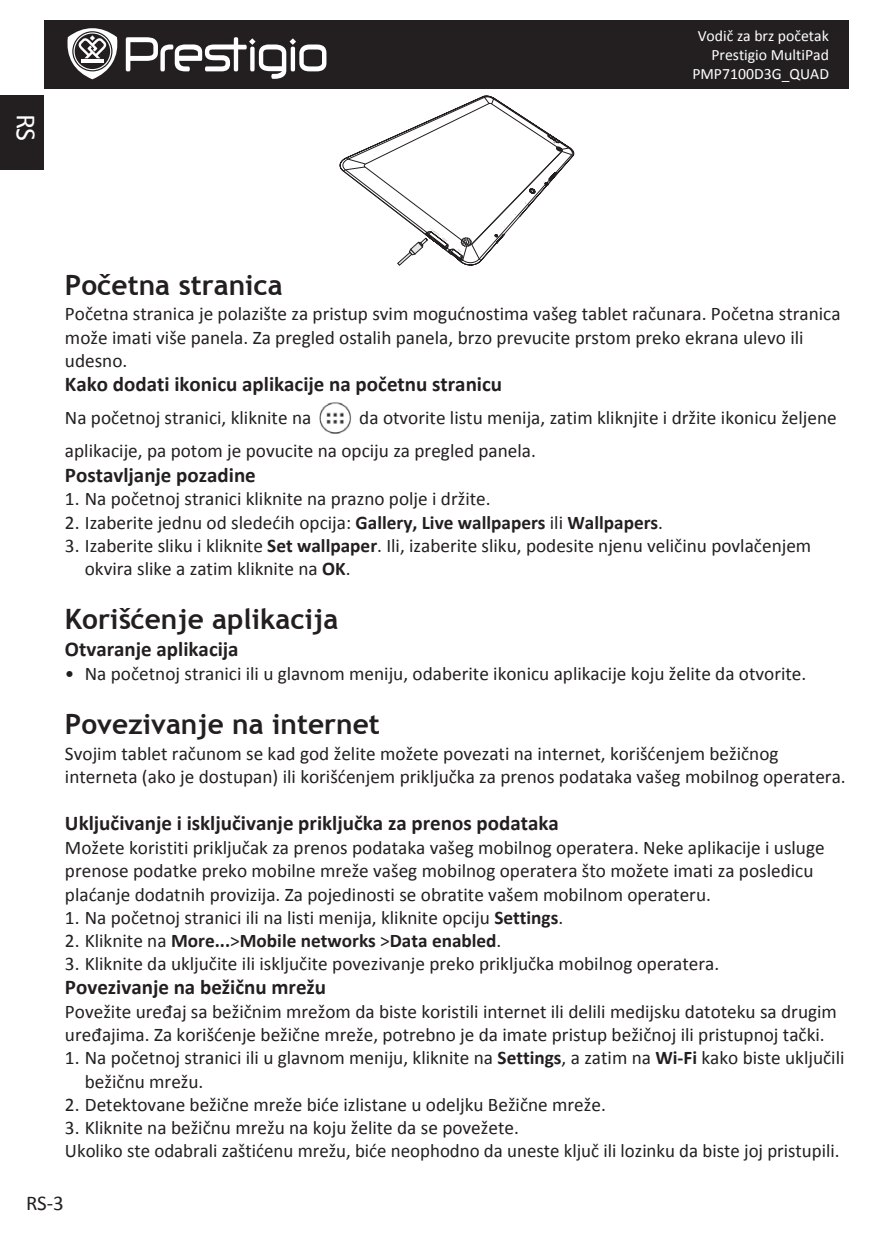
<style>
.page{position:relative;width:893px;height:1241px;background:#fff}
.page>*{position:absolute;margin:0;border:0;box-sizing:border-box;transform-origin:0 0}
.Heading_1{font:700 28px "Trebuchet MS";color:#231f20}
.t1{font:28px "Calibri";color:#fff}
.Heading_2{font:700 21px "Calibri";color:#231f20}
.t2{font:21px "Calibri";color:#231f20}
.Content{font:19.25px/23.1px "Calibri";color:#231f20}
.t3{font:700 19.25px "Calibri";color:#231f20}
.t4{font:15.75px/18.9px "Calibri";color:#fff;text-align:right}
.s1{font-weight:700}
.s2{font-weight:400}
</style>
<div class="page">
<div style="left:0;top:96px;width:44px;height:74px;background:#231f20"></div>
<div style="left:44px;top:20px;width:805px;height:68px;background:#231f20"></div>
<svg style="left:126px;top:37px;width:200px;height:42px"></svg>
<svg style="left:67px;top:28px;width:51px;height:51px"></svg>
<hr style="left:81px;top:59px;width:23px;height:4px;background:#fff">
<svg style="left:340px;top:96px;width:234px;height:169px"></svg>
<img style="left:319px;top:402px;width:32px;height:32px">
<h1 class="t1" style="left:44px;top:114px;width:29px;rotate:90deg">RS</h1>
<p class="t4" style="left:692px;top:26px;width:138px">Vodič za brz početak<br>Prestigio MultiPad<br>PMP7100D3G_QUAD</p>
<p class="Heading_1" style="left:65px;top:267px;width:219px">Početna stranica</p>
<p class="Content" style="left:65px;top:302px;width:777px">Početna stranica je polazište za pristup svim mogućnostima vašeg tablet računara. Početna stranica može imati više panela. Za pregled ostalih panela, brzo prevucite prstom preko ekrana ulevo ili udesno.</p>
<p class="Heading_2" style="left:65px;top:371px;width:439px">Kako dodati ikonicu aplikacije na početnu stranicu</p>
<p class="Content" style="left:65px;top:406px;width:248px">Na početnoj stranici, kliknite na</p>
<p class="Content" style="left:65px;top:402px;width:773px;line-height:32.6px;text-indent:294px">da otvorite listu menija, zatim kliknjite i držite ikonicu željene aplikacije, pa potom je povucite na opciju za pregled panela.</p>
<p class="Heading_2" style="left:65px;top:461px;width:192px">Postavljanje pozadine</p>
<p class="Content" style="left:65px;top:487px;width:427px">1. Na početnoj stranici kliknite na prazno polje i držite.</p>
<p class="Content" style="left:65px;top:510px;width:600px">2. Izaberite jednu od sledećih opcija: <span class="s1">Gallery, Live wallpapers</span> ili <span class="s1">Wallpapers</span>.</p>
<p class="Content" style="left:85px;top:533px;width:728px;text-indent:-20px">3. Izaberite sliku i kliknite <span class="s1">Set wallpaper</span>. Ili, izaberite sliku, podesite njenu veličinu povlačenjem okvira slike a zatim kliknite na <span class="s1">OK</span>.</p>
<p class="Heading_1" style="left:65px;top:601px;width:275px">Korišćenje aplikacija</p>
<p class="Heading_2" style="left:65px;top:635px;width:175px">Otvaranje aplikacija</p>
<p class="Content" style="left:65px;top:662px;width:743px">• Na početnoj stranici ili u glavnom meniju, odaberite ikonicu aplikacije koju želite da otvorite.</p>
<p class="Heading_1" style="left:65px;top:706px;width:316px">Povezivanje na internet</p>
<p class="Content" style="left:65px;top:741px;width:782px">Svojim tablet računom se kad god želite možete povezati na internet, korišćenjem bežičnog interneta (ako je dostupan) ili korišćenjem priključka za prenos podataka vašeg mobilnog operatera.</p>
<p class="Heading_2" style="left:65px;top:810px;width:495px">Uključivanje i isključivanje priključka za prenos podataka</p>
<p class="Content" style="left:65px;top:836px;width:761px">Možete koristiti priključak za prenos podataka vašeg mobilnog operatera. Neke aplikacije i usluge prenose podatke preko mobilne mreže vašeg mobilnog operatera što možete imati za posledicu plaćanje dodatnih provizija. Za pojedinosti se obratite vašem mobilnom operateru.</p>
<p class="Content" style="left:65px;top:905px;width:500px">1. Na početnoj stranici ili na listi menija, kliknite opciju <span class="s1">Settings</span>.</p>
<p class="t3" style="left:65px;top:927px;width:438px"><span class="s2">2. Kliknite na</span> More...<span class="s2">&gt;</span>Mobile networks <span class="s2">&gt;</span>Data enabled<span class="s2">.</span></p>
<p class="Content" style="left:65px;top:951px;width:656px">3. Kliknite da uključite ili isključite povezivanje preko priključka mobilnog operatera.</p>
<p class="Heading_2" style="left:65px;top:973px;width:263px">Povezivanje na bežičnu mrežu</p>
<p class="Content" style="left:65px;top:1000px;width:773px">Povežite uređaj sa bežičnim mrežom da biste koristili internet ili delili medijsku datoteku sa drugim uređajima. Za korišćenje bežične mreže, potrebno je da imate pristup bežičnoj ili pristupnoj tački.</p>
<p class="Content" style="left:85px;top:1046px;width:761px;text-indent:-20px">1. Na početnoj stranici ili u glavnom meniju, kliknite na <span class="s1">Settings</span>, a zatim na <span class="s1">Wi-Fi</span> kako biste uključili bežičnu mrežu.</p>
<p class="Content" style="left:65px;top:1092px;width:542px">2. Detektovane bežične mreže biće izlistane u odeljku Bežične mreže.</p>
<p class="Content" style="left:65px;top:1115px;width:455px">3. Kliknite na bežičnu mrežu na koju želite da se povežete.</p>
<p class="Content" style="left:65px;top:1138px;width:776px">Ukoliko ste odabrali zaštićenu mrežu, biće neophodno da uneste ključ ili lozinku da biste joj pristupili.</p>
<p class="t2" style="left:26px;top:1189px;width:39px">RS-3</p>
</div>
